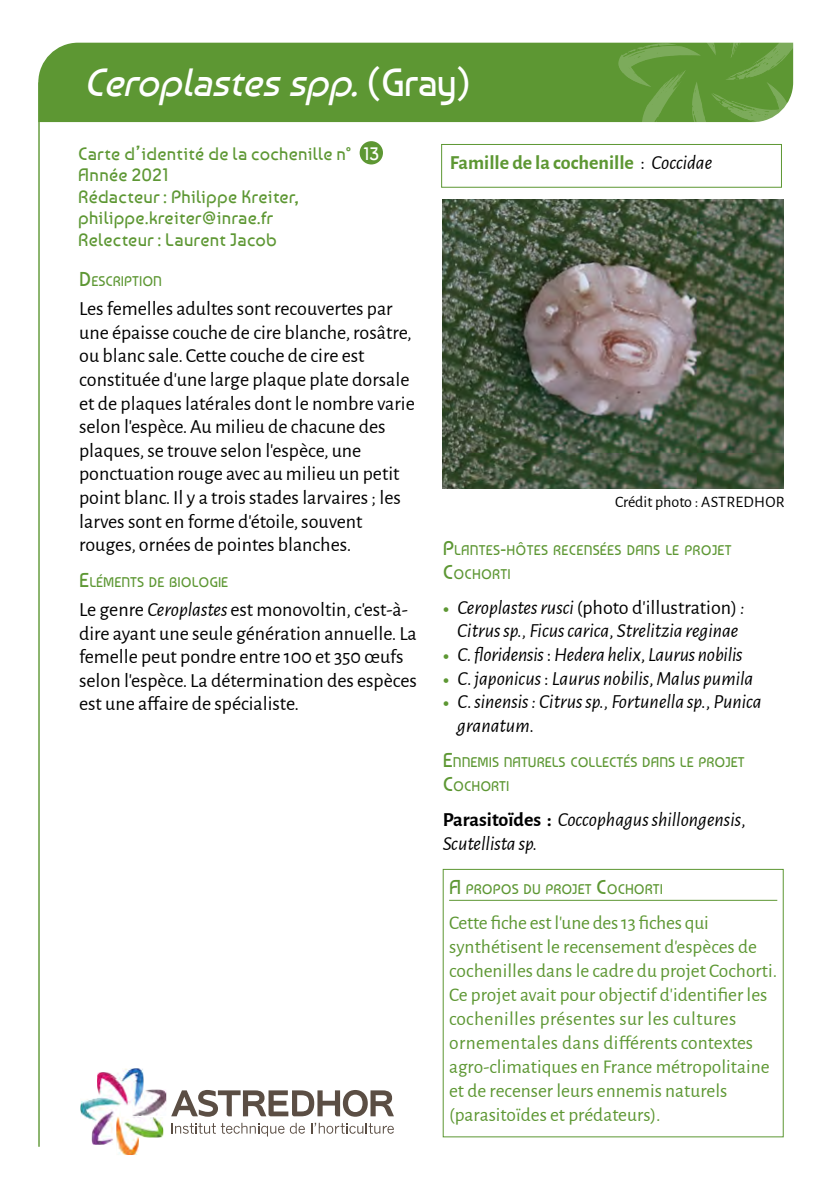
<style>
.page{position:relative;width:840px;height:1191px;background:#fff}
.page>*{position:absolute;margin:0;border:0;box-sizing:border-box;transform-origin:0 0}
.t1{font:italic 39.2px "Baumans";color:#fff}
.t2{font:20px/23.6px "Alegreya Sans";color:#000}
.t3{font:italic 20px/23.6px "Alegreya Sans";color:#000}
.t4{font:700 20px "Alegreya Sans";color:#5d9733}
.t5{font:19.4px/24px "Alegreya Sans";color:#5d9733}
.t6{font:18px/21.6px "Baumans";letter-spacing:.015em;color:#5d9733}
.t7{font:18px "Baumans";color:#fff}
.t8{font:16px "Alegreya Sans";color:#000}
.t9{font:14px/24px "Baumans";color:#5d9733}
.s1{font-style:normal}
.s2{font-size:20px}
.s3{font-style:italic}
.s4{font-weight:400;color:#000}
.s5{font-weight:400;font-style:italic;color:#000}
.s6{font-weight:700;font-style:normal}
</style>
<div class="page">
<svg style="left:171px;top:1090px;width:223px;height:26px"></svg>
<svg style="left:171px;top:1122px;width:113px;height:14px"></svg>
<svg style="left:290px;top:1122px;width:15px;height:11px"></svg>
<svg style="left:311px;top:1122px;width:82px;height:11px"></svg>
<img style="left:80px;top:1068px;width:86px;height:87px">
<div style="left:38px;top:43px;width:580px;height:79px;background:#5d9733"></div>
<svg style="left:618px;top:42px;width:174px;height:118px"></svg>
<hr style="left:38px;top:82px;width:2px;height:1064px;background:#5d9733">
<hr style="left:449px;top:899px;width:327px;height:1px;background:#5d9733">
<img style="left:442px;top:199px;width:340px;height:289px">
<div style="left:359px;top:141px;width:24px;height:23px;background:#5d9733;border-radius:50%"></div>
<div style="left:441px;top:144px;width:340px;height:44px;border:1px solid #5d9733"></div>
<h1 class="t1" style="left:83px;top:59px;width:389px">Ceroplastesspp.<span class="s1">( G r a y )</span></h1>
<p class="t6" style="left:78px;top:142px;width:275px">Carte d’identité de la cochenille n°<br>Année 2021<br>Rédacteur : Philippe Kreiter, philippe.kreiter@inrae.fr<br>Relecteur : Laurent Jacob</p>
<p class="t9" style="left:79px;top:269px;width:84px"><span class="s2">D</span> ESCRIPTION</p>
<p class="t2" style="left:79px;top:296px;width:337px">Les femelles adultes sont recouvertes par une épaisse couche de cire blanche, rosâtre, ou blanc sale. Cette couche de cire est constituée d’une large plaque plate dorsale et de plaques latérales dont le nombre varie selon l’espèce. Au milieu de chacune des plaques, se trouve selon l’espèce, une ponctuation rouge avec au milieu un petit point blanc. Il y a trois stades larvaires ; les larves sont en forme d’étoile, souvent rouges, ornées de pointes blanches.</p>
<p class="t9" style="left:79px;top:569px;width:151px"><span class="s2">E</span>LÉMENTS DE BIOLOGIE</p>
<p class="t2" style="left:79px;top:597px;width:339px">Le genre <span class="s3">Ceroplastes</span> est monovoltin, c’est-à&shy;dire ayant une seule génération annuelle. La femelle peut pondre entre 100 et 350 œufs selon l’espèce. La détermination des espèces est une affaire de spécialiste.</p>
<p class="t7" style="left:363px;top:143px;width:17px">13</p>
<p class="t4" style="left:449px;top:148px;width:264px">Famille de la cochenille <span class="s4">:</span> <span class="s5">Coccidae</span></p>
<p class="t8" style="left:614px;top:491px;width:171px">Crédit photo : ASTREDHOR</p>
<p class="t9" style="left:442px;top:538px;width:290px"><span class="s2">P</span>LANTES<span class="s2">-</span>HÔTES RECENSÉES DANS LE PROJET<br><span class="s2">C</span>OCHORTI</p>
<p class="t3" style="left:457px;top:594px;width:306px">Ceroplastes rusci <span class="s1">(photo d'illustration)</span> :<br>Citrus sp., Ficus carica<span class="s1">,</span> Strelitzia reginae<br>C. floridensis <span class="s1">:</span> Hedera helix<span class="s1">,</span> Laurus nobilis C. japonicus<span class="s1">:</span> Laurus nobilis<span class="s1">,</span> Malus pumila C. sinensis: Citrus sp., Fortunella sp.<span class="s1">,</span> Punica granatum.</p>
<p class="t9" style="left:442px;top:750px;width:303px"><span class="s2">E</span>NNEMIS NATURELS COLLECTÉS DANS LE PROJET<br><span class="s2">C</span>OCHORTI</p>
<p class="t3" style="left:442px;top:807px;width:304px"><span class="s6">Parasito¨ides :</span> Coccophagus shillongensis<span class="s1">,<br></span>Scutellista sp.</p>
<p class="t9" style="left:449px;top:877px;width:215px"><span class="s2">A</span> PROPOS DU PROJET <span class="s2">C</span>OCHORTI</p>
<p class="t5" style="left:449px;top:910px;width:329px">Cette fiche est l’une des 13 fiches qui synthétisent le recensement d’espèces de cochenilles dans le cadre du projet Cochorti.<br>Ce projet avait pour objectif d'identifier les cochenilles présentes sur les cultures ornementales dans différents contextes agro-climatiques en France métropolitaine et de recenser leurs ennemis naturels (parasitoïdes et prédateurs).</p>
</div>
